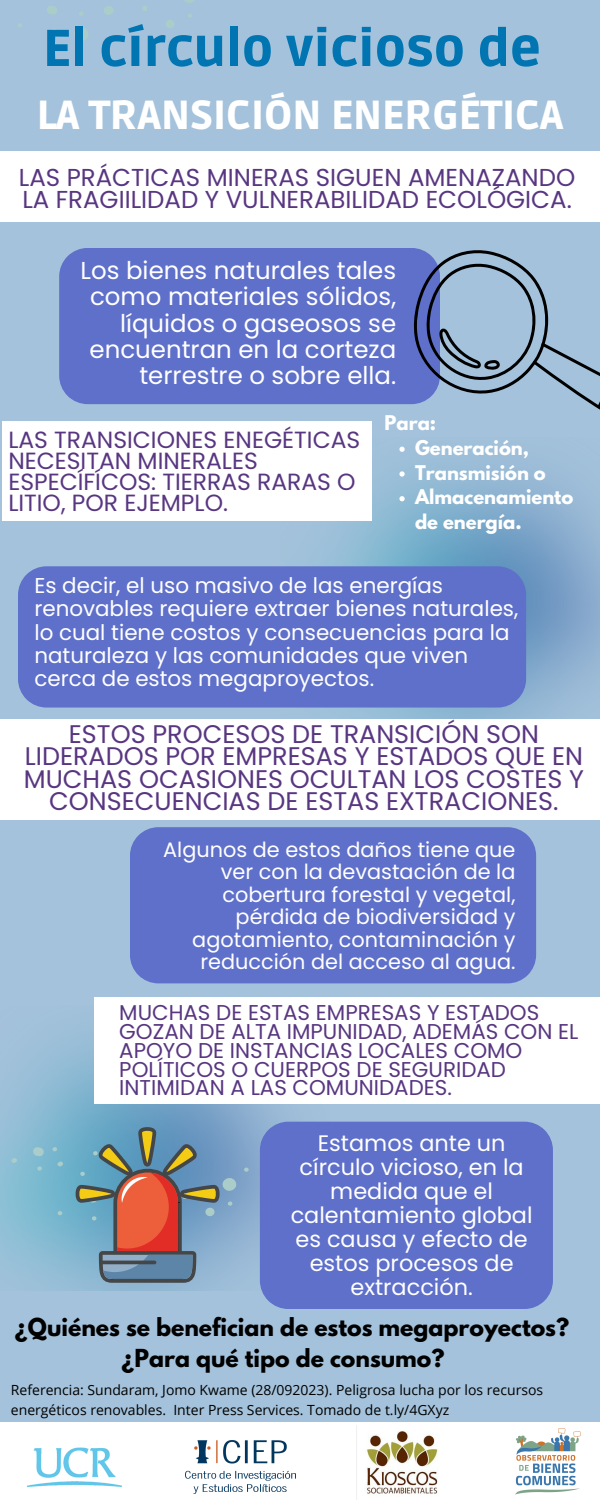
<style>
.page{position:relative;width:600px;height:1500px;background:#a4c2db}
.page>*{position:absolute;margin:0;border:0;box-sizing:border-box;transform-origin:0 0}
.t1{font:900 51.4px "Ruda";color:#0075b2}
.t2{font:900 40.4px "Ruda";color:#fff}
.t3{font:25.5px/22.5px "Poppins";color:#583681;text-align:center}
.t4{font:24.5px/26.2px "Poppins";color:#fff;text-align:right}
.t5{font:24.5px/21.8px "Poppins";color:#583681}
.t6{font:23.4px/21px "Poppins";color:#583681}
.t7{font:22.4px/24px "Poppins";color:#fff;text-align:center}
.t8{font:700 22px/30.8px "League Spartan";color:#000}
.t9{font:21.4px/23.2px "Poppins";color:#fff}
.t10{font:21.4px/18.8px "Poppins";color:#583681}
.t11{font:20.8px/22.5px "Poppins";color:#fff;text-align:right}
.t12{font:700 18px/24.8px "League Spartan";color:#fff}
.t13{font:14px/19.5px "Open Sans";color:#000}
</style>
<div class="page">
<div style="left:59px;top:248px;width:354px;height:156px;background:#5f70ca"></div>
<img style="left:323px;top:438px;width:277px;height:281px">
<div style="left:18px;top:566px;width:508px;height:142px;background:#5f70ca"></div>
<div style="left:130px;top:827px;width:406px;height:156px;background:#5f70ca"></div>
<div style="left:0;top:152px;width:600px;height:70px;background:#fff"></div>
<div style="left:2px;top:421px;width:369px;height:100px;background:#fff"></div>
<div style="left:0;top:719px;width:600px;height:101px;background:#fff"></div>
<img style="left:0;top:1006px;width:330px;height:285px">
<div style="left:260px;top:1122px;width:293px;height:187px;background:#5f70ca"></div>
<div style="left:95px;top:998px;width:505px;height:106px;background:#fff"></div>
<div style="left:0;top:1423px;width:600px;height:77px;background:#fff"></div>
<svg style="left:18px;top:0;width:177px;height:41px"></svg>
<svg style="left:10px;top:1127px;width:240px;height:156px"></svg>
<hr style="left:101px;top:1261px;width:55px;height:3px;background:#444648;border-radius:2px">
<svg style="left:413px;top:248px;width:187px;height:162px"></svg>
<svg style="left:399px;top:447px;width:6px;height:5px"></svg>
<svg style="left:399px;top:471px;width:6px;height:6px"></svg>
<svg style="left:399px;top:496px;width:6px;height:5px"></svg>
<img style="left:0;top:1422px;width:149px;height:66px">
<img style="left:186px;top:1440px;width:109px;height:53px">
<img style="left:356px;top:1426px;width:82px;height:73px">
<img style="left:515px;top:1428px;width:66px;height:67px">
<p class="t1" style="left:43px;top:19px;width:499px">El círculo vicioso de</p>
<p class="t2" style="left:37px;top:91px;width:528px">LA TRANSICIÓN ENERGÉTICA</p>
<p class="t5" style="left:19px;top:166px;width:558px">LAS PRÁCTICAS MINERAS SIGUEN AMENAZANDO<br>LA FRAGIILIDAD Y VULNERABILIDAD ECOLÓGICA.</p>
<p class="t4" style="left:81px;top:257px;width:317px">Los bienes naturales tales como materiales sólidos, líquidos o gaseosos se encuentran en la corteza terrestre o sobre ella.</p>
<p class="t6" style="left:8px;top:429px;width:353px">LAS TRANSICIONES ENEGÉTICAS<br>NECESITAN MINERALES<br>ESPECÍFÍCOS: TIERRAS RARAS O<br>LITIO, POR EJEMPLO.</p>
<p class="t12" style="left:384px;top:413px;width:53px">Para:</p>
<p class="t12" style="left:415px;top:438px;width:116px">Generación,</p>
<p class="t12" style="left:415px;top:462px;width:132px">Transmisión o</p>
<p class="t12" style="left:415px;top:487px;width:160px">Almacenamiento de energía.</p>
<p class="t9" style="left:34px;top:574px;width:486px">Es decir, el uso masivo de las energías renovables requiere extraer bienes naturales, lo cual tiene costos y consecuencias para la naturaleza y las comunidades que viven cerca de estos megaproyectos.</p>
<p class="t3" style="left:24px;top:723px;width:562px">ESTOS PROCESOS DE TRANSICIÓN SON LIDERADOS POR EMPRESAS Y ESTADOS QUE EN MUCHAS OCASIONES OCULTAN LOS COSTES Y CONSECUENCIAS DE ESTAS EXTRACIONES.</p>
<p class="t11" style="left:163px;top:838px;width:354px">Algunos de estos daños tiene que ver con la devastación de la cobertura forestal y vegetal, pérdida de biodiversidad y agotamiento, contaminación y reducción del acceso al agua.</p>
<p class="t10" style="left:119px;top:1003px;width:461px">MUCHAS DE ESTAS EMPRESAS Y ESTADOS GOZAN DE ALTA IMPUNIDAD, ADEMÁS CON EL APOYO DE INSTANCIAS LOCALES COMO POLÍTICOS O CUERPOS DE SEGURIDAD INTIMIDAN A LAS COMUNIDADES.</p>
<p class="t7" style="left:291px;top:1131px;width:243px">Estamos ante un círculo vicioso, en la medida que el calentamiento global es causa y efecto de estos procesos de extracción.</p>
<p class="t8" style="left:121px;top:1315px;width:449px;text-indent:-107px">¿Quiénes se benefician de estos megaproyectos? ¿Para qué tipo de consumo?</p>
<p class="t13" style="left:11px;top:1380px;width:534px">Referencia: Sundaram, Jomo Kwame (28/092023). Peligrosa lucha por los recursos energéticos renovables. Inter Press Services. Tomado de t.ly/4GXyz</p>
</div>
